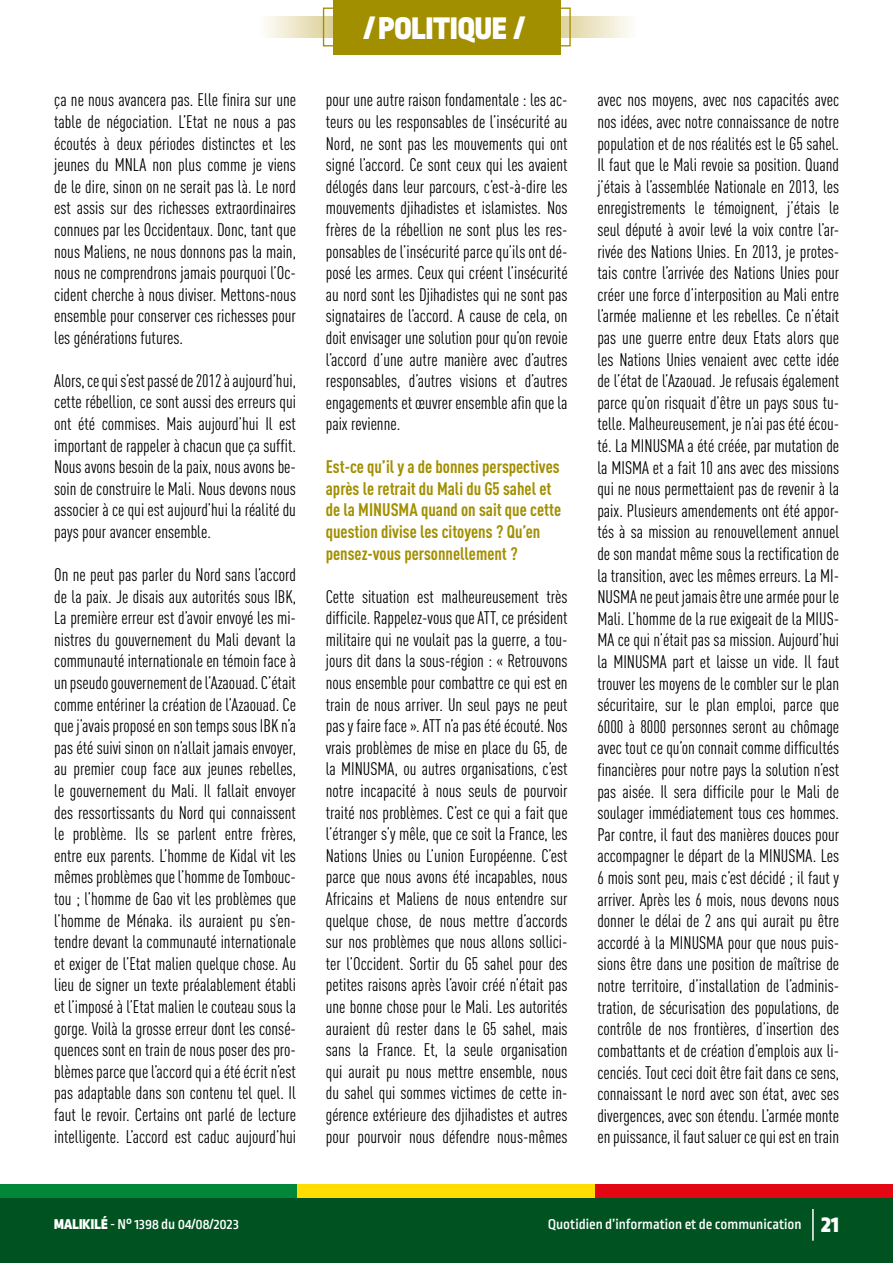
<style>
.page{position:relative;width:893px;height:1263px;background:#fff}
.page>*{position:absolute;margin:0;border:0;box-sizing:border-box;transform-origin:0 0}
.t1{font:900 33px "Ropa Sans Pro";color:#fff}
.t2{font:condensed 18px/21.6px "DIN Pro";color:#000;text-align:justify}
.t3{font:700 condensed 18px/21.6px "DIN Pro";color:#a28f00}
.t4{font:500 15px "Ropa Sans Pro";color:#fff}
.s1{font-weight:900}
.s2{font-weight:900;font-size:24px}
</style>
<div class="page">
<div style="left:0;top:1184px;width:298px;height:17px;background:#008739"></div>
<div style="left:298px;top:1184px;width:297px;height:17px;background:#fd0"></div>
<div style="left:595px;top:1184px;width:298px;height:17px;background:#e30613"></div>
<div style="left:0;top:1198px;width:893px;height:65px;background:#005321"></div>
<hr style="left:812px;top:1209px;width:2px;height:32px;background:#fff">
<svg style="left:267px;top:16px;width:364px;height:22px;background:#ece5c5"></svg>
<div style="left:333px;top:0;width:227px;height:54px;background:#a28f00"></div>
<div style="left:323px;top:8px;width:248px;height:38px;border:1px solid #a28f00"></div>
<p class="t2" style="left:54px;top:88px;width:243px">ça ne nous avancera pas. Elle finira sur une table de négociation. L’Etat ne nous a pas écoutés à deux périodes distinctes et les jeunes du MNLA non plus comme je viens de le dire, sinon on ne serait pas là. Le nord est assis sur des richesses extraordinaires connues par les Occidentaux. Donc, tant que nous Maliens, ne nous donnons pas la main, nous ne comprendrons jamais pourquoi l’Oc&shy;cident cherche à nous diviser. Mettons-nous ensemble pour conserver ces richesses pour les générations futures.</p>
<p class="t2" style="left:54px;top:368px;width:243px">Alors, ce qui s’est passé de 2012 à aujourd’hui, cette rébellion, ce sont aussi des erreurs qui ont été commises. Mais aujourd’hui Il est important de rappeler à chacun que ça suffit.<br>Nous avons besoin de la paix, nous avons be&shy;soin de construire le Mali. Nous devons nous associer à ce qui est aujourd’hui la réalité du pays pour avancer ensemble.</p>
<p class="t2" style="left:54px;top:562px;width:243px">On ne peut pas parler du Nord sans l’accord de la paix. Je disais aux autorités sous IBK, La première erreur est d’avoir envoyé les mi&shy;nistres du gouvernement du Mali devant la communauté internationale en témoin face à un pseudo gouvernement de l’Azaouad. C’était comme entériner la création de l’Azaouad. Ce que j’avais proposé en son temps sous IBK n’a pas été suivi sinon on n’allait jamais envoyer, au premier coup face aux jeunes rebelles, le gouvernement du Mali. Il fallait envoyer des ressortissants du Nord qui connaissent le problème. Ils se parlent entre frères, entre eux parents. L’homme de Kidal vit les mêmes problèmes que l’homme de Tombouc&shy;tou ; l’homme de Gao vit les problèmes que l’homme de Ménaka. ils auraient pu s’en&shy;tendre devant la communauté internationale et exiger de l’Etat malien quelque chose. Au lieu de signer un texte préalablement établi et l’imposé à l’Etat malien le couteau sous la gorge. Voilà la grosse erreur dont les consé&shy;quences sont en train de nous poser des pro&shy;blèmes parce que l’accord qui a été écrit n’est pas adaptable dans son contenu tel quel. Il faut le revoir. Certains ont parlé de lecture intelligente. L’accord est caduc aujourd’hui</p>
<h1 class="t1" style="left:364px;top:9px;width:162px">/ POLITIQUE /</h1>
<p class="t2" style="left:326px;top:88px;width:243px">pour une autre raison fondamentale : les ac&shy;teurs ou les responsables de l’insécurité au Nord, ne sont pas les mouvements qui ont signé l’accord. Ce sont ceux qui les avaient délogés dans leur parcours, c’est-à-dire les mouvements djihadistes et islamistes. Nos frères de la rébellion ne sont plus les res&shy;ponsables de l’insécurité parce qu’ils ont dé&shy;posé les armes. Ceux qui créent l’insécurité au nord sont les Djihadistes qui ne sont pas signataires de l’accord. A cause de cela, on doit envisager une solution pour qu’on revoie l’accord d’une autre manière avec d’autres responsables, d’autres visions et d’autres engagements et œuvrer ensemble afin que la paix revienne.</p>
<p class="t3" style="left:326px;top:454px;width:237px">Est-ce qu’il y a de bonnes perspectives après le retrait du Mali du G5 sahel et de la MINUSMA quand on sait que cette question divise les citoyens ? Qu’en pensez-vous personnellement ?</p>
<p class="t2" style="left:326px;top:584px;width:243px">Cette situation est malheureusement très difficile. Rappelez-vous que ATT, ce président militaire qui ne voulait pas la guerre, a tou&shy;jours dit dans la sous-région : « Retrouvons nous ensemble pour combattre ce qui est en train de nous arriver. Un seul pays ne peut pas y faire face ». ATT n’a pas été écouté. Nos vrais problèmes de mise en place du G5, de la MINUSMA, ou autres organisations, c’est notre incapacité à nous seuls de pourvoir traité nos problèmes. C’est ce qui a fait que l’étranger s’y mêle, que ce soit la France, les Nations Unies ou L’union Européenne. C’est parce que nous avons été incapables, nous Africains et Maliens de nous entendre sur quelque chose, de nous mettre d’accords sur nos problèmes que nous allons sollici&shy;ter l’Occident. Sortir du G5 sahel pour des petites raisons après l’avoir créé n’était pas une bonne chose pour le Mali. Les autorités auraient dû rester dans le G5 sahel, mais sans la France. Et, la seule organisation qui aurait pu nous mettre ensemble, nous du sahel qui sommes victimes de cette in&shy;gérence extérieure des djihadistes et autres pour pourvoir nous défendre nous-mêmes</p>
<p class="t2" style="left:597px;top:88px;width:243px">avec nos moyens, avec nos capacités avec nos idées, avec notre connaissance de notre population et de nos réalités est le G5 sahel.<br>Il faut que le Mali revoie sa position. Quand j’étais à l’assemblée Nationale en 2013, les enregistrements le témoignent, j’étais le seul député à avoir levé la voix contre l’ar&shy;rivée des Nations Unies. En 2013, je protes&shy;tais contre l’arrivée des Nations Unies pour créer une force d’interposition au Mali entre l’armée malienne et les rebelles. Ce n’était pas une guerre entre deux Etats alors que les Nations Unies venaient avec cette idée de l’état de l’Azaouad. Je refusais également parce qu’on risquait d’être un pays sous tu&shy;telle. Malheureusement, je n’ai pas été écou&shy;té. La MINUSMA a été créée, par mutation de la MISMA et a fait 10 ans avec des missions qui ne nous permettaient pas de revenir à la paix. Plusieurs amendements ont été appor&shy;tés à sa mission au renouvellement annuel de son mandat même sous la rectification de la transition, avec les mêmes erreurs. La MI-NUSMA ne peut jamais être une armée pour le Mali. L’homme de la rue exigeait de la MIUS-MA ce qui n’était pas sa mission. Aujourd’hui la MINUSMA part et laisse un vide. Il faut trouver les moyens de le combler sur le plan sécuritaire, sur le plan emploi, parce que 6000 à 8000 personnes seront au chômage avec tout ce qu’on connait comme difficultés financières pour notre pays la solution n’est pas aisée. Il sera difficile pour le Mali de soulager immédiatement tous ces hommes.<br>Par contre, il faut des manières douces pour accompagner le départ de la MINUSMA. Les 6 mois sont peu, mais c’est décidé ; il faut y arriver. Après les 6 mois, nous devons nous donner le délai de 2 ans qui aurait pu être accordé à la MINUSMA pour que nous puis&shy;sions être dans une position de maîtrise de notre territoire, d’installation de l’adminis&shy;tration, de sécurisation des populations, de contrôle de nos frontières, d’insertion des combattants et de création d’emplois aux li&shy;cenciés. Tout ceci doit être fait dans ce sens, connaissant le nord avec son état, avec ses divergences, avec son étendu. L’armée monte en puissance, il faut saluer ce qui est en train</p>
<p class="t4" style="left:54px;top:1216px;width:186px"><span class="s1">MALIKILÉ</span> - N° 1398 du 04/08/2023</p>
<p class="t4" style="left:548px;top:1216px;width:292px">Quotidien d’information et de communication <span class="s2">21</span></p>
</div>
